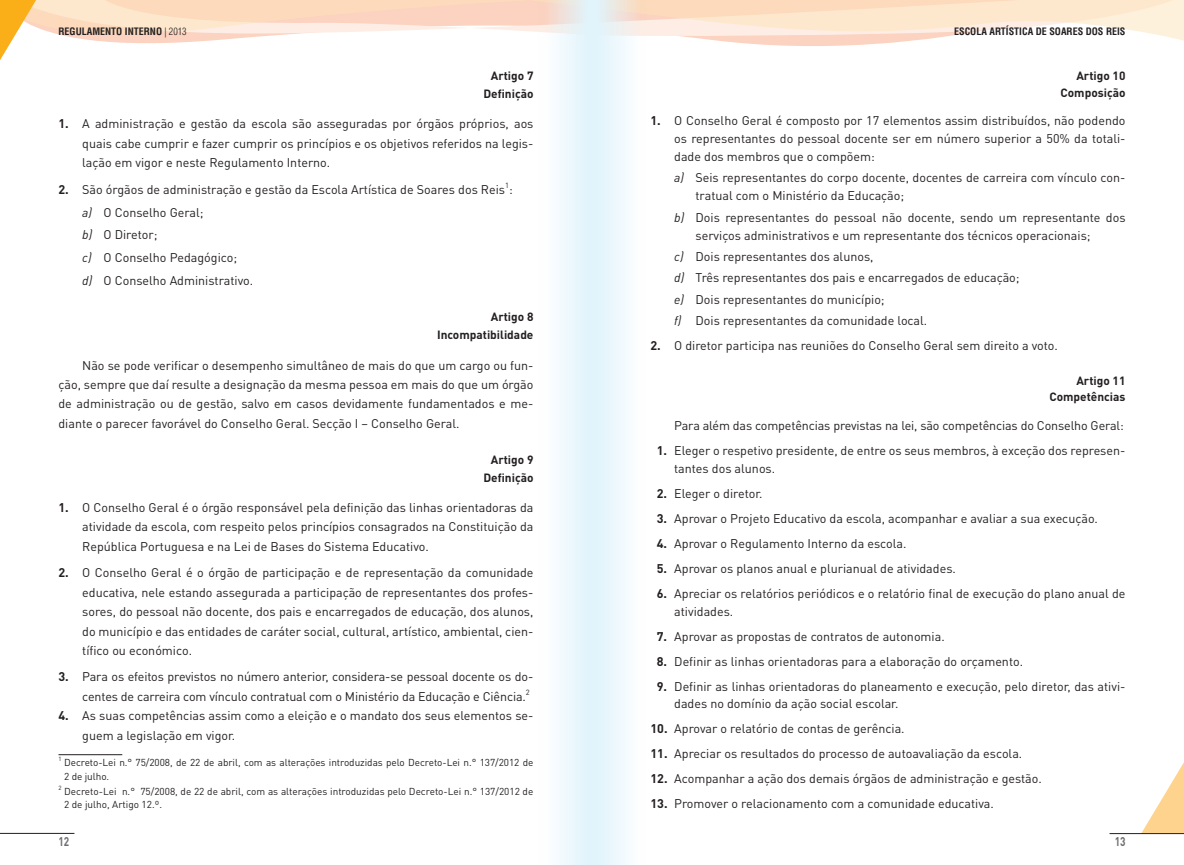
<style>
.page{position:relative;width:1184px;height:865px;background:#fff}
.page>*{position:absolute;margin:0;border:0;box-sizing:border-box;transform-origin:0 0}
.t1{font:12.5px/19.4px "DINOT";color:#231f20}
.t2{font:700 12.5px "DINOT";color:#6c6d70;scale:.8 1}
.t3{font:700 11.88px/18.1px "DINOT";color:#231f20;text-align:right}
.t4{font:10px/13.8px "DINOT";letter-spacing:-.005em;color:#231f20}
.t5{font:700 condensed 10px "Helvetica LT Std";color:#231f20}
.t6{font:7.5px "DINOT";color:#231f20}
.s1{font-weight:300}
.s2{font-weight:700}
.s3{font-style:italic}
</style>
<div class="page">
<svg style="left:43px;top:0;width:1140px;height:44px"></svg>
<svg style="left:0;top:0;width:43px;height:60px"></svg>
<svg style="left:1141px;top:764px;width:42px;height:69px"></svg>
<hr style="left:0;top:833px;width:74px;height:1px;background:#231f20">
<hr style="left:1109px;top:833px;width:74px;height:1px;background:#231f20">
<div style="left:537px;top:0;width:55px;height:865px;background:linear-gradient(to right,#fffefc,#dff3fc)"></div>
<div style="left:592px;top:0;width:55px;height:865px;background:linear-gradient(to right,#def3fc,#fffefc)"></div>
<hr style="left:58px;top:754px;width:64px;height:1px;background:#231f20">
<p class="t5" style="left:58px;top:26px;width:130px">REGULAMENTO INTERNO <span class="s1">| 2013</span></p>
<p class="t5" style="left:954px;top:26px;width:173px">ESCOLA ARTÍSTICA DE SOARES DOS REIS</p>
<p class="t3" style="left:483px;top:66px;width:51px">Artigo 7<br>Definição</p>
<p class="t1" style="left:82px;top:113px;width:453px;text-align:justify;text-indent:-24px"><span class="s2">1.</span> A administração e gestão da escola são asseguradas por órgãos próprios, aos quais cabe cumprir e fazer cumprir os princípios e os objetivos referidos na legis&shy;lação em vigor e neste Regulamento Interno.</p>
<p class="t1" style="left:58px;top:179px;width:456px"><span class="s2">2.</span> São órgãos de administração e gestão da Escola Artística de Soares dos Reis :</p>
<p class="t6" style="left:505px;top:180px;width:5px">1</p>
<p class="t1" style="left:82px;top:200px;width:172px;line-height:23px"><span class="s3">a)</span> O Conselho Geral;<br><span class="s3">b)</span> O Diretor;<br><span class="s3">c)</span> O Conselho Pedagógico;<br><span class="s3">d)</span> O Conselho Administrativo.</p>
<p class="t3" style="left:437px;top:307px;width:98px">Artigo 8<br>Incompatibilidade</p>
<p class="t1" style="left:58px;top:355px;width:476px;text-align:justify;text-indent:24px">Não se pode verificar o desempenho simultâneo de mais do que um cargo ou fun&shy;ção, sempre que daí resulte a designação da mesma pessoa em mais do que um órgão de administração ou de gestão, salvo em casos devidamente fundamentados e me&shy;diante o parecer favorável do Conselho Geral. Secção I – Conselho Geral.</p>
<p class="t3" style="left:483px;top:450px;width:51px">Artigo 9<br>Definição</p>
<p class="t1" style="left:82px;top:497px;width:453px;text-align:justify;text-indent:-24px"><span class="s2">1.</span> O Conselho Geral é o órgão responsável pela definição das linhas orientadoras da atividade da escola, com respeito pelos princípios consagrados na Constituição da República Portuguesa e na Lei de Bases do Sistema Educativo.</p>
<p class="t1" style="left:82px;top:562px;width:453px;text-align:justify;text-indent:-24px"><span class="s2">2.</span> O Conselho Geral é o órgão de participação e de representação da comunidade educativa, nele estando assegurada a participação de representantes dos profes&shy;sores, do pessoal não docente, dos pais e encarregados de educação, dos alunos, do município e das entidades de caráter social, cultural, artístico, ambiental, cien&shy;tífico ou económico.</p>
<p class="t1" style="left:82px;top:666px;width:453px;text-indent:-24px"><span class="s2">3.</span> Para os efeitos previstos no número anterior, considera-se pessoal docente os do&shy;centes de carreira com vínculo contratual com o Ministério da Educação e Ciência.</p>
<p class="t6" style="left:526px;top:687px;width:5px">2</p>
<p class="t1" style="left:82px;top:705px;width:453px;text-indent:-24px"><span class="s2">4.</span> As suas competências assim como a eleição e o mandato dos seus elementos se&shy;guem a legislação em vigor.</p>
<p class="t4" style="left:64px;top:755px;width:471px;text-indent:-6px"><sup>1</sup> Decreto-Lei n.° 75/2008, de 22 de abril, com as alterações introduzidas pelo Decreto-Lei n.° 137/2012 de<br>2 de julho.</p>
<p class="t4" style="left:64px;top:783px;width:471px;text-indent:-6px"><sup>2</sup> Decreto-Lei n.° 75/2008, de 22 de abril, com as alterações introduzidas pelo Decreto-Lei n.° 137/2012 de<br>2 de julho, Artigo 12.º.</p>
<p class="t3" style="left:1060px;top:67px;width:66px;line-height:16.6px">Artigo 10<br>Composição</p>
<p class="t1" style="left:674px;top:111px;width:453px;line-height:17.9px;text-align:justify;text-indent:-24px"><span class="s2">1.</span> O Conselho Geral é composto por 17 elementos assim distribuídos, não podendo os representantes do pessoal docente ser em número superior a 50% da totali&shy;dade dos membros que o compõem:</p>
<p class="t1" style="left:695px;top:168px;width:431px;line-height:17.9px;text-indent:-21px"><span class="s3">a)</span> Seis representantes do corpo docente, docentes de carreira com vínculo con&shy;tratual com o Ministério da Educação;</p>
<p class="t1" style="left:695px;top:208px;width:431px;line-height:17.9px;text-indent:-21px"><span class="s3">b)</span> Dois representantes do pessoal não docente, sendo um representante dos serviços administrativos e um representante dos técnicos operacionais;</p>
<p class="t1" style="left:674px;top:245px;width:347px;line-height:21.4px"><span class="s3">c)</span> Dois representantes dos alunos,<br><span class="s3">d)</span> Três representantes dos pais e encarregados de educação; <span class="s3">e)</span> Dois representantes do município;<br><span class="s3">f)</span> Dois representantes da comunidade local.</p>
<p class="t1" style="left:650px;top:335px;width:409px"><span class="s2">2.</span> O diretor participa nas reuniões do Conselho Geral sem direito a voto.</p>
<p class="t3" style="left:1049px;top:371px;width:78px;line-height:16.6px">Artigo 11<br>Competências</p>
<p class="t1" style="left:674px;top:415px;width:451px">Para além das competências previstas na lei, são competências do Conselho Geral:</p>
<p class="t1" style="left:674px;top:441px;width:453px;line-height:17.9px;text-indent:-18px"><span class="s2">1.</span> Eleger o respetivo presidente, de entre os seus membros, à exceção dos represen&shy;tantes dos alunos.</p>
<p class="t1" style="left:656px;top:483px;width:107px"><span class="s2">2.</span> Eleger o diretor.</p>
<p class="t1" style="left:656px;top:508px;width:443px"><span class="s2">3.</span> Aprovar o Projeto Educativo da escola, acompanhar e avaliar a sua execução.</p>
<p class="t1" style="left:656px;top:533px;width:251px"><span class="s2">4.</span> Aprovar o Regulamento Interno da escola.</p>
<p class="t1" style="left:656px;top:558px;width:301px"><span class="s2">5.</span> Aprovar os planos anual e plurianual de atividades.</p>
<p class="t1" style="left:674px;top:583px;width:453px;line-height:17.9px;text-indent:-18px"><span class="s2">6.</span> Apreciar os relatórios periódicos e o relatório final de execução do plano anual de atividades.</p>
<p class="t1" style="left:656px;top:626px;width:289px"><span class="s2">7.</span> Aprovar as propostas de contratos de autonomia.</p>
<p class="t1" style="left:656px;top:650px;width:368px"><span class="s2">8.</span> Definir as linhas orientadoras para a elaboração do orçamento.</p>
<p class="t1" style="left:674px;top:676px;width:453px;line-height:17.9px;text-indent:-18px"><span class="s2">9.</span> Definir as linhas orientadoras do planeamento e execução, pelo diretor, das ativi&shy;dades no domínio da ação social escolar.</p>
<p class="t1" style="left:650px;top:718px;width:256px"><span class="s2">10.</span> Aprovar o relatório de contas de gerência.</p>
<p class="t1" style="left:650px;top:743px;width:373px"><span class="s2">11.</span> Apreciar os resultados do processo de autoavaliação da escola.</p>
<p class="t1" style="left:650px;top:768px;width:393px"><span class="s2">12.</span> Acompanhar a ação dos demais órgãos de administração e gestão.</p>
<p class="t1" style="left:650px;top:793px;width:345px"><span class="s2">13.</span> Promover o relacionamento com a comunidade educativa.</p>
<p class="t2" style="left:58px;top:833px;width:15px">12</p>
<p class="t2" style="left:1114px;top:833px;width:15px">13</p>
</div>
